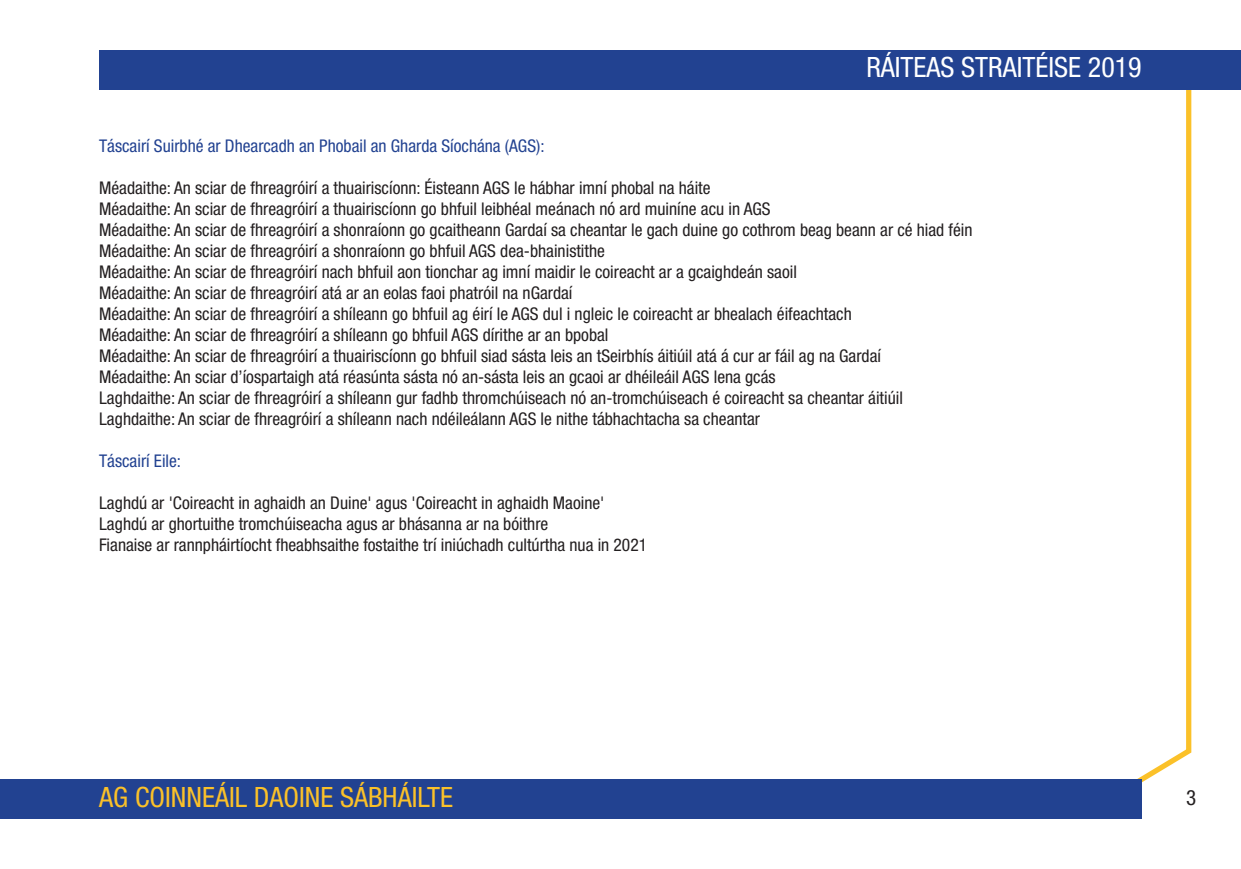
<style>
.page{position:relative;width:1241px;height:869px;background:#fff}
.page>*{position:absolute;margin:0;border:0;box-sizing:border-box;transform-origin:0 0}
.t1{font:condensed 28px "Helvetica Neue";color:#fbc129}
.t2{font:condensed 28px "Helvetica Neue";color:#fff}
.t3{font:condensed 21px "Helvetica Neue";color:#231f20}
.t4{font:condensed 17.5px/21px "Helvetica Neue";color:#231f20}
.t5{font:condensed 17.5px "Helvetica Neue";color:#224291}
</style>
<div class="page">
<svg style="left:1127px;top:89px;width:66px;height:701px"></svg>
<div style="left:99px;top:50px;width:1141px;height:39px;background:#224291"></div>
<div style="left:0;top:779px;width:1141px;height:40px;background:#224291"></div>
<h1 class="t2" style="left:866px;top:57px;width:277px">RÁITEAS STRAITÉISE 2019</h1>
<p class="t5" style="left:99px;top:139px;width:447px">Táscairí Suirbhé ar Dhearcadh an Phobail an Gharda Síochána (AGS):</p>
<p class="t4" style="left:99px;top:178px;width:874px">Méadaithe: An sciar de fhreagróirí a thuairiscíonn: Éisteann AGS le hábhar imní phobal na háite<br>Méadaithe: An sciar de fhreagróirí a thuairiscíonn go bhfuil leibhéal meánach nó ard muiníne acu in AGS<br>Méadaithe: An sciar de fhreagróirí a shonraíonn go gcaitheann Gardaí sa cheantar le gach duine go cothrom beag beann ar cé hiad féin Méadaithe: An sciar de fhreagróirí a shonraíonn go bhfuil AGS dea-bhainistithe<br>Méadaithe: An sciar de fhreagróirí nach bhfuil aon tionchar ag imní maidir le coireacht ar a gcaighdeán saoil<br>Méadaithe: An sciar de fhreagróirí atá ar an eolas faoi phatróil na nGardaí<br>Méadaithe: An sciar de fhreagróirí a shíleann go bhfuil ag éirí le AGS dul i ngleic le coireacht ar bhealach éifeachtach<br>Méadaithe: An sciar de fhreagróirí a shíleann go bhfuil AGS dírithe ar an bpobal<br>Méadaithe: An sciar de fhreagróirí a thuairiscíonn go bhfuil siad sásta leis an tSeirbhís áitiúil atá á cur ar fáil ag na Gardaí<br>Méadaithe: An sciar d’íospartaigh atá réasúnta sásta nó an-sásta leis an gcaoi ar dhéileáil AGS lena gcás<br>Laghdaithe: An sciar de fhreagróirí a shíleann gur fadhb thromchúiseach nó an-tromchúiseach é coireacht sa cheantar áitiúil Laghdaithe: An sciar de fhreagróirí a shíleann nach ndéileálann AGS le nithe tábhachtacha sa cheantar</p>
<p class="t5" style="left:99px;top:454px;width:83px">Táscairí Eile:</p>
<p class="t4" style="left:99px;top:493px;width:549px">Laghdú ar 'Coireacht in aghaidh an Duine' agus 'Coireacht in aghaidh Maoine'<br>Laghdú ar ghortuithe tromchúiseacha agus ar bhásanna ar na bóithre<br>Fianaise ar rannpháirtíocht fheabhsaithe fostaithe trí iniúchadh cultúrtha nua in 2021</p>
<h1 class="t1" style="left:99px;top:786px;width:355px">AG COINNEÁIL DAOINE SÁBHÁILTE</h1>
<p class="t3" style="left:1186px;top:789px;width:12px">3</p>
</div>
